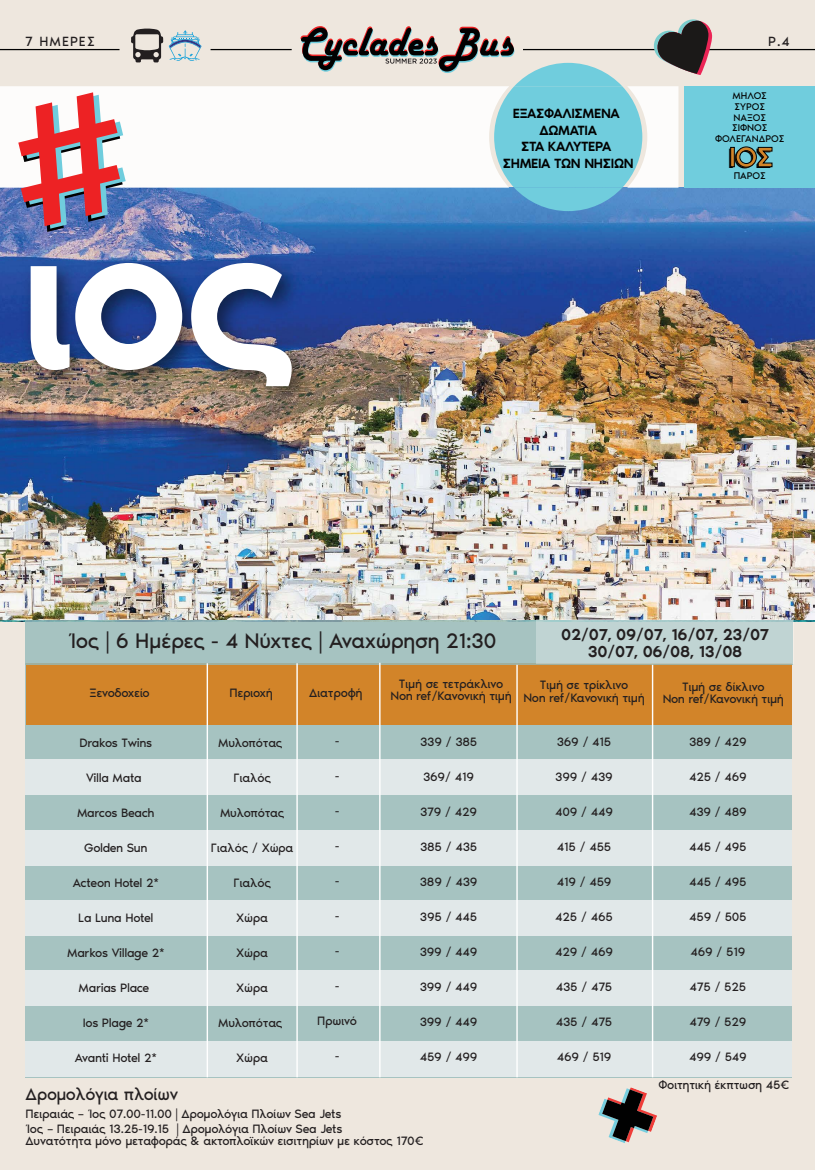
<style>
.page{position:relative;width:815px;height:1170px;background:#fff}
.page>*{position:absolute;margin:0;border:0;box-sizing:border-box;transform-origin:0 0}
.t1{font:500 202.62px "Noir Pro";color:#fff}
.t2{font:500 28.75px "Noir Pro";color:#010101}
.t3{font:21.75px "Noir Pro";letter-spacing:-.02em;color:#231f20}
.t4{font:17.5px "Noir Pro";letter-spacing:-.03em;color:#231f20}
.t5{font:500 16.25px/17.5px "Noir Pro";letter-spacing:-.02em;color:#231f20;text-align:center}
.t6{font:500 13.75px/16.5px "Noir Pro";letter-spacing:-.025em;color:#010101;text-align:center}
.t7{font:13.75px "Noir Pro";letter-spacing:.08em;color:#231f20}
.t8{font:12.5px/12.5px "Noir Pro";letter-spacing:-.02em;color:#231f20;text-align:center}
.t9{font:10px/10.5px "Noir Pro";letter-spacing:-.01em;color:#010101}
</style>
<div class="page">
<div style="left:0;top:0;width:815px;height:1169px;background:#eee7de"></div>
<img style="left:0;top:188px;width:815px;height:431px">
<img style="left:4px;top:188px;width:316px;height:269px">
<div style="left:0;top:86px;width:301px;height:102px;background:#fdfcfb"></div>
<svg style="left:169px;top:30px;width:33px;height:31px"></svg>
<hr style="left:523px;top:49px;width:292px;height:1px;background:#010101">
<hr style="left:0;top:49px;width:120px;height:1px;background:#010101">
<hr style="left:211px;top:49px;width:81px;height:1px;background:#010101">
<svg style="left:131px;top:28px;width:32px;height:35px"></svg>
<div style="left:26px;top:663px;width:766px;height:414px;background:#a6c3c1"></div>
<div style="left:26px;top:759px;width:766px;height:36px;background:#e1e8e9"></div>
<div style="left:25px;top:900px;width:767px;height:35px;background:#e1e8e9"></div>
<div style="left:25px;top:830px;width:767px;height:35px;background:#e1e8e9"></div>
<div style="left:26px;top:663px;width:766px;height:61px;background:#d28429"></div>
<div style="left:25px;top:619px;width:767px;height:45px;background:#a6c3c1"></div>
<div style="left:537px;top:619px;width:257px;height:45px;background:#c0d4d3"></div>
<div style="left:25px;top:1041px;width:767px;height:36px;background:#e1e8e9"></div>
<div style="left:26px;top:970px;width:766px;height:36px;background:#e1e8e9"></div>
<hr style="left:207px;top:663px;width:1px;height:414px;background:#fff">
<hr style="left:296px;top:663px;width:2px;height:414px;background:#fff">
<hr style="left:379px;top:662px;width:2px;height:415px;background:#fff">
<hr style="left:516px;top:664px;width:2px;height:413px;background:#fff">
<hr style="left:652px;top:664px;width:1px;height:413px;background:#fff">
<div style="left:684px;top:86px;width:131px;height:102px;background:#70cddd"></div>
<div style="left:730px;top:147px;width:4px;height:20px;border:1px solid #010101"></div>
<svg style="left:736px;top:147px;width:36px;height:20px"></svg>
<svg style="left:598px;top:1087px;width:59px;height:56px"></svg>
<svg style="left:301px;top:19px;width:412px;height:192px"></svg>
<svg style="left:3px;top:89px;width:132px;height:140px;background:#cbd3e6"></svg>
<p class="t7" style="left:25px;top:31px;width:71px">7 ΗΜΕΡΕΣ</p>
<p class="t7" style="left:768px;top:31px;width:24px">P.4</p>
<h1 class="t1" style="left:18px;top:140px;width:279px">ιος</h1>
<p class="t6" style="left:503px;top:104px;width:132px">ΕΞΑΣΦΑΛΙΣΜΕΝΑ<br>ΔΩΜΑΤΙΑ<br>ΣΤΑ ΚΑΛΥΤΕΡΑ<br>ΣΗΜΕΙΑ ΤΩΝ ΝΗΣΙΩΝ</p>
<p class="t9" style="left:733px;top:90px;width:36px">ΜΗΛΟΣ</p>
<p class="t9" style="left:734px;top:101px;width:32px">ΣΥΡΟΣ</p>
<p class="t9" style="left:732px;top:111px;width:37px">ΝΑΞΟΣ<br>ΣΙΦΝΟΣ</p>
<p class="t9" style="left:715px;top:132px;width:71px">ΦΟΛΕΓΑΝΔΡΟΣ</p>
<h2 class="t2" style="left:727px;top:136px;width:47px">ΙΟΣ</h2>
<p class="t9" style="left:734px;top:170px;width:34px">ΠΑΡΟΣ</p>
<h3 class="t3" style="left:68px;top:624px;width:430px">Ίος | 6 Ημέρες - 4 Νύχτες | Aναχώρηση 21:30</h3>
<h3 class="t5" style="left:561px;top:624px;width:209px">02/07, 09/07, 16/07, 23/07<br>30/07, 06/08, 13/08</h3>
<p class="t8" style="left:390px;top:676px;width:123px">Τιμή σε τετράκλινο<br>Non ref/Κανονική τιμή</p>
<p class="t8" style="left:89px;top:685px;width:62px">Ξενοδοχείο</p>
<p class="t8" style="left:229px;top:685px;width:45px">Περιοχή</p>
<p class="t8" style="left:309px;top:685px;width:55px">Διατροφή</p>
<p class="t8" style="left:523px;top:677px;width:123px">Τιμή σε τρίκλινο<br>Non ref/Κανονική τιμή</p>
<p class="t8" style="left:80px;top:735px;width:74px">Drakos Twins</p>
<p class="t8" style="left:86px;top:770px;width:57px">Villa Mata</p>
<p class="t8" style="left:77px;top:805px;width:79px">Marcos Beach</p>
<p class="t8" style="left:84px;top:840px;width:65px">Golden Sun</p>
<p class="t8" style="left:73px;top:875px;width:88px">Acteon Hotel 2*</p>
<p class="t8" style="left:78px;top:910px;width:77px">La Luna Hotel</p>
<p class="t8" style="left:67px;top:945px;width:99px">Markos Village 2*</p>
<p class="t8" style="left:79px;top:980px;width:72px">Marias Place</p>
<p class="t8" style="left:83px;top:1015px;width:68px">Ios Plage 2*</p>
<p class="t8" style="left:75px;top:1050px;width:84px">Avanti Hotel 2*</p>
<p class="t8" style="left:218px;top:735px;width:66px">Μυλοπότας</p>
<p class="t8" style="left:234px;top:770px;width:39px">Γιαλός</p>
<p class="t8" style="left:220px;top:805px;width:66px">Μυλοπότας</p>
<p class="t8" style="left:211px;top:840px;width:84px">Γιαλός / Χώρα</p>
<p class="t8" style="left:234px;top:875px;width:39px">Γιαλός</p>
<p class="t8" style="left:236px;top:910px;width:33px">Χώρα</p>
<p class="t8" style="left:236px;top:945px;width:33px">Χώρα</p>
<p class="t8" style="left:236px;top:980px;width:33px">Χώρα</p>
<p class="t8" style="left:218px;top:1015px;width:66px">Μυλοπότας</p>
<p class="t8" style="left:236px;top:1050px;width:33px">Χώρα</p>
<p class="t8" style="left:335px;top:733px;width:6px">-</p>
<p class="t8" style="left:335px;top:768px;width:6px">-</p>
<p class="t8" style="left:335px;top:803px;width:6px">-</p>
<p class="t8" style="left:335px;top:838px;width:6px">-</p>
<p class="t8" style="left:335px;top:873px;width:6px">-</p>
<p class="t8" style="left:335px;top:908px;width:6px">-</p>
<p class="t8" style="left:335px;top:943px;width:6px">-</p>
<p class="t8" style="left:335px;top:978px;width:6px">-</p>
<p class="t8" style="left:317px;top:1013px;width:41px">Πρωινό</p>
<p class="t8" style="left:335px;top:1048px;width:6px">-</p>
<p class="t8" style="left:420px;top:734px;width:59px">339 / 385</p>
<p class="t8" style="left:423px;top:769px;width:53px">369/ 419</p>
<p class="t8" style="left:420px;top:804px;width:59px">379 / 429</p>
<p class="t8" style="left:420px;top:839px;width:59px">385 / 435</p>
<p class="t8" style="left:420px;top:874px;width:59px">389 / 439</p>
<p class="t8" style="left:420px;top:909px;width:59px">395 / 445</p>
<p class="t8" style="left:420px;top:944px;width:59px">399 / 449</p>
<p class="t8" style="left:420px;top:979px;width:59px">399 / 449</p>
<p class="t8" style="left:420px;top:1014px;width:59px">399 / 449</p>
<p class="t8" style="left:420px;top:1049px;width:59px">459 / 499</p>
<h3 class="t4" style="left:26px;top:1080px;width:154px">Δρομολόγια πλοίων</h3>
<p class="t8" style="left:26px;top:1105px;width:318px;line-height:15px;text-align:left">Πειραιάς – Ίος 07.00-11.00 | Δρομολόγια Πλοίων Sea Jets<br>Ίος – Πειραιάς 13.25-19.15 | Δρομολόγια Πλοίων Sea Jets</p>
<p class="t8" style="left:26px;top:1133px;width:399px">Δυνατότητα μόνο μεταφοράς &amp; ακτοπλοϊκών εισιτηρίων με κόστος 170€</p>
<p class="t8" style="left:557px;top:734px;width:56px">369 / 415</p>
<p class="t8" style="left:555px;top:769px;width:59px">399 / 439</p>
<p class="t8" style="left:555px;top:804px;width:60px">409 / 449</p>
<p class="t8" style="left:557px;top:839px;width:56px">415 / 455</p>
<p class="t8" style="left:557px;top:874px;width:56px">419 / 459</p>
<p class="t8" style="left:555px;top:909px;width:59px">425 / 465</p>
<p class="t8" style="left:555px;top:944px;width:59px">429 / 469</p>
<p class="t8" style="left:556px;top:979px;width:58px">435 / 475</p>
<p class="t8" style="left:556px;top:1014px;width:58px">435 / 475</p>
<p class="t8" style="left:557px;top:1049px;width:56px">469 / 519</p>
<p class="t8" style="left:663px;top:679px;width:123px">Τιμή σε δίκλινο<br>Non ref/Κανονική τιμή</p>
<p class="t8" style="left:689px;top:734px;width:59px">389 / 429</p>
<p class="t8" style="left:689px;top:769px;width:59px">425 / 469</p>
<p class="t8" style="left:689px;top:804px;width:59px">439 / 489</p>
<p class="t8" style="left:689px;top:839px;width:59px">445 / 495</p>
<p class="t8" style="left:689px;top:874px;width:59px">445 / 495</p>
<p class="t8" style="left:689px;top:909px;width:59px">459 / 505</p>
<p class="t8" style="left:690px;top:944px;width:56px">469 / 519</p>
<p class="t8" style="left:690px;top:979px;width:58px">475 / 525</p>
<p class="t8" style="left:689px;top:1014px;width:59px">479 / 529</p>
<p class="t8" style="left:689px;top:1049px;width:59px">499 / 549</p>
<p class="t8" style="left:658px;top:1077px;width:132px">Φοιτητική έκπτωση 45€</p>
</div>
